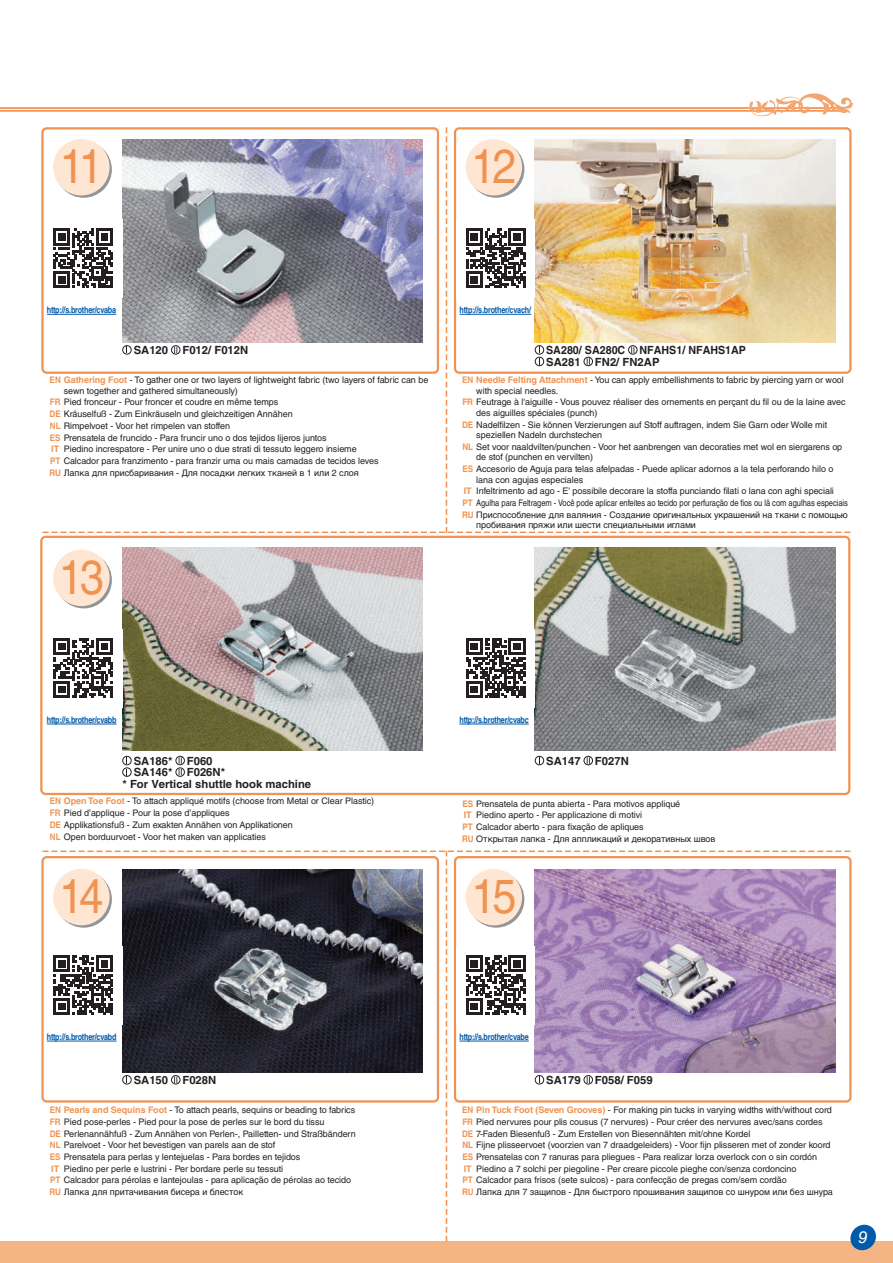
<style>
.page{position:relative;width:893px;height:1263px;background:#fff}
.page>*{position:absolute;margin:0;border:0;box-sizing:border-box;transform-origin:0 0}
.t1{font:48px "Helvetica LT Std";letter-spacing:-.07em;color:#f09352;scale:.9 1}
.t2{font:italic 16.8px "Helvetica LT Std";color:#fff}
.t3{font:700 11.25px/11.6px "Helvetica LT Std";color:#231f20}
.t4{font:700 11.25px "Helvetica LT Std";color:#231f20;scale:.95 1}
.t5{font:9px/11.7px "Helvetica LT Std";letter-spacing:-.005em;color:#231f20}
.t6{font:700 9px "Helvetica LT Std";letter-spacing:-.025em;color:#015aaa;scale:.8 1}
.s1{font-weight:700;color:#f09352}
</style>
<div class="page">
<div style="left:0;top:1242px;width:893px;height:21px;background:#f5b483"></div>
<div style="left:0;top:107px;width:842px;height:5px;background:#f09759"></div>
<hr style="left:0;top:109px;width:842px;height:1px;background:#fff">
<svg style="left:748px;top:93px;width:105px;height:24px"></svg>
<div style="left:40px;top:536px;width:810px;height:259px;border:2px solid #f09352;border-radius:4px"></div>
<svg style="left:53px;top:550px;width:59px;height:58px"></svg>
<img style="left:122px;top:548px;width:301px;height:203px">
<img style="left:535px;top:548px;width:300px;height:203px">
<svg style="left:53px;top:638px;width:60px;height:60px"></svg>
<svg style="left:466px;top:638px;width:59px;height:60px"></svg>
<div style="left:535px;top:756px;width:9px;height:9px;border:1px solid #231f20;border-radius:50%"></div>
<div style="left:584px;top:756px;width:9px;height:9px;border:1px solid #231f20;border-radius:50%"></div>
<svg style="left:587px;top:757px;width:3px;height:7px"></svg>
<svg style="left:43px;top:850px;width:833px;height:400px"></svg>
<hr style="left:47px;top:724px;width:70px;height:1px;background:#015aaa">
<hr style="left:459px;top:724px;width:70px;height:1px;background:#015aaa">
<hr style="left:47px;top:1041px;width:70px;height:1px;background:#015aaa">
<hr style="left:459px;top:1041px;width:70px;height:1px;background:#015aaa">
<img style="left:43px;top:127px;width:807px;height:406px">
<div style="left:122px;top:756px;width:9px;height:9px;border:1px solid #231f20;border-radius:50%"></div>
<div style="left:176px;top:756px;width:9px;height:9px;border:1px solid #231f20;border-radius:50%"></div>
<div style="left:122px;top:768px;width:9px;height:8px;border:1px solid #231f20;border-radius:50%"></div>
<div style="left:176px;top:768px;width:9px;height:8px;border:1px solid #231f20;border-radius:50%"></div>
<svg style="left:179px;top:757px;width:3px;height:18px"></svg>
<h1 class="t1" style="left:60px;top:139px;width:49px">11</h1>
<h1 class="t1" style="left:471px;top:139px;width:52px">12</h1>
<p class="t6" style="left:47px;top:305px;width:88px">http://s.brother/cvaba</p>
<p class="t6" style="left:459px;top:305px;width:91px">http://s.brother/cvach/</p>
<p class="t3" style="left:134px;top:344px;width:36px">SA120</p>
<p class="t3" style="left:182px;top:344px;width:67px">F012/ F012N</p>
<p class="t5" style="left:64px;top:375px;width:366px;line-height:10.5px;text-indent:-14px"><span class="s1">EN Gathering Foot</span> - To gather one or two layers of lightweight fabric (two layers of fabric can be sewn together and gathered simultaneously)</p>
<p class="t5" style="left:50px;top:396px;width:331px"><span class="s1">FR</span> Pied fronceur - Pour froncer et coudre en même temps<br><span class="s1">DE</span> Kräuselfuß - Zum Einkräuseln und gleichzeitigen Annähen<br><span class="s1">NL</span> Rimpelvoet - Voor het rimpelen van stoffen<br><span class="s1">ES</span> Prensatela de fruncido - Para fruncir uno o dos tejidos lijeros juntos<br><span class="s1">IT</span> Piedino increspatore - Per unire uno o due strati di tessuto leggero insieme<br><span class="s1">PT</span> Calcador para franzimento - para franzir uma ou mais camadas de tecidos leves <span class="s1">RU</span> Лапка для присбаривания - Для посадки легких тканей в 1 или 2 слоя</p>
<h1 class="t1" style="left:59px;top:549px;width:52px">13</h1>
<p class="t4" style="left:546px;top:343px;width:85px">SA280/ SA280C</p>
<p class="t4" style="left:639px;top:343px;width:114px">NFAHS1/ NFAHS1AP</p>
<p class="t3" style="left:546px;top:356px;width:36px">SA281</p>
<p class="t3" style="left:595px;top:356px;width:66px">FN2/ FN2AP</p>
<p class="t5" style="left:476px;top:375px;width:369px;line-height:10.5px;text-indent:-14px"><span class="s1">EN Needle Felting Attachment</span> - You can apply embellishments to fabric by piercing yarn or wool with special needles.</p>
<p class="t5" style="left:476px;top:397px;width:371px;line-height:10.5px;text-indent:-14px"><span class="s1">FR</span> Feutrage à l'aiguille - Vous pouvez réaliser des ornements en perçant du fil ou de la laine avec des aiguilles spéciales (punch)</p>
<p class="t5" style="left:476px;top:419px;width:352px;line-height:10.5px;text-indent:-14px"><span class="s1">DE</span> Nadelfilzen - Sie können Verzierungen auf Stoff auftragen, indem Sie Garn oder Wolle mit speziellen Nadeln durchstechen</p>
<p class="t5" style="left:476px;top:441px;width:367px;line-height:10.5px;text-indent:-14px"><span class="s1">NL</span> Set voor naaldvilten/punchen - Voor het aanbrengen van decoraties met wol en siergarens op de stof (punchen en vervilten)</p>
<p class="t5" style="left:476px;top:464px;width:359px;line-height:10.5px;text-indent:-14px"><span class="s1">ES</span> Accesorio de Aguja para telas afelpadas - Puede aplicar adornos a la tela perforando hilo o lana con agujas especiales</p>
<p class="t5" style="left:462px;top:485px;width:387px"><span class="s1">IT</span> Infeltrimento ad ago - E' possibile decorare la stoffa punciando filati o lana con aghi speciali<br><span class="s1">PT</span> Agulha para Feltragem - Você pode aplicar enfeites ao tecido por perfuração de fios ou lã com agulhas especiais<br><span class="s1">RU</span> Приспособление для валяния - Создание оригинальных украшений на ткани с помощью</p>
<p class="t5" style="left:476px;top:519px;width:221px">пробивания пряжи или шести специальными иглами</p>
<p class="t6" style="left:47px;top:714px;width:89px">http://s.brother/cvabb</p>
<p class="t6" style="left:459px;top:714px;width:88px">http://s.brother/cvabc</p>
<p class="t3" style="left:134px;top:755px;width:40px">SA186*</p>
<p class="t3" style="left:187px;top:755px;width:27px">F060</p>
<p class="t3" style="left:134px;top:766px;width:40px">SA146*</p>
<p class="t3" style="left:122px;top:766px;width:190px;text-indent:64px">F026N*<br>* For Vertical shuttle hook machine</p>
<p class="t3" style="left:546px;top:755px;width:36px">SA147</p>
<p class="t3" style="left:595px;top:755px;width:35px">F027N</p>
<p class="t5" style="left:50px;top:795px;width:326px"><span class="s1">EN Open Toe Foot</span> - To attach appliqué motifs (choose from Metal or Clear Plastic)<br><span class="s1">FR</span> Pied d’applique - Pour la pose d’appliques<br><span class="s1">DE</span> Applikationsfuß - Zum exakten Annähen von Applikationen<br><span class="s1">NL</span> Open borduurvoet - Voor het maken van applicaties</p>
<p class="t5" style="left:462px;top:797px;width:255px"><span class="s1">ES</span> Prensatela de punta abierta - Para motivos appliqué<br><span class="s1">IT</span> Piedino aperto - Per applicazione di motivi<br><span class="s1">PT</span> Calcador aberto - para fixação de apliques<br><span class="s1">RU</span> Открытая лапка - Для аппликаций и декоративных швов</p>
<h1 class="t1" style="left:59px;top:868px;width:51px">14</h1>
<h1 class="t1" style="left:471px;top:868px;width:52px">15</h1>
<p class="t6" style="left:47px;top:1031px;width:89px">http://s.brother/cvabd</p>
<p class="t6" style="left:459px;top:1031px;width:88px">http://s.brother/cvabe</p>
<p class="t3" style="left:134px;top:1074px;width:36px">SA150</p>
<p class="t3" style="left:182px;top:1074px;width:35px">F028N</p>
<p class="t5" style="left:50px;top:1104px;width:308px"><span class="s1">EN Pearls and Sequins Foot</span> - To attach pearls, sequins or beading to fabrics <span class="s1">FR</span> Pied pose-perles - Pied pour la pose de perles sur le bord du tissu<br><span class="s1">DE</span> Perlenannähfuß - Zum Annähen von Perlen-, Pailletten- und Straßbändern <span class="s1">NL</span> Parelvoet - Voor het bevestigen van parels aan de stof<br><span class="s1">ES</span> Prensatela para perlas y lentejuelas - Para bordes en tejidos<br><span class="s1">IT</span> Piedino per perle e lustrini - Per bordare perle su tessuti<br><span class="s1">PT</span> Calcador para pérolas e lantejoulas - para aplicação de pérolas ao tecido <span class="s1">RU</span> Лапка для притачивания бисера и блесток</p>
<p class="t5" style="left:462px;top:1104px;width:372px"><span class="s1">EN Pin Tuck Foot (Seven Grooves)</span> - For making pin tucks in varying widths with/without cord <span class="s1">FR</span> Pied nervures pour plis cousus (7 nervures) - Pour créer des nervures avec/sans cordes <span class="s1">DE</span> 7-Faden Biesenfuß - Zum Erstellen von Biesennähten mit/ohne Kordel<br><span class="s1">NL</span> Fijne plisseervoet (voorzien van 7 draadgeleiders) - Voor fijn plisseren met of zonder koord <span class="s1">ES</span> Prensatelas con 7 ranuras para pliegues - Para realizar lorza overlock con o sin cordón<br><span class="s1">IT</span> Piedino a 7 solchi per piegoline - Per creare piccole pieghe con/senza cordoncino<br><span class="s1">PT</span> Calcador para frisos (sete sulcos) - para confecção de pregas com/sem cordão<br><span class="s1">RU</span> Лапка для 7 защипов - Для быстрого прошивания защипов со шнуром или без шнура</p>
<p class="t3" style="left:546px;top:1074px;width:36px">SA179</p>
<p class="t3" style="left:595px;top:1074px;width:59px">F058/ F059</p>
<h2 class="t2" style="left:858px;top:1227px;width:11px">9</h2>
</div>
